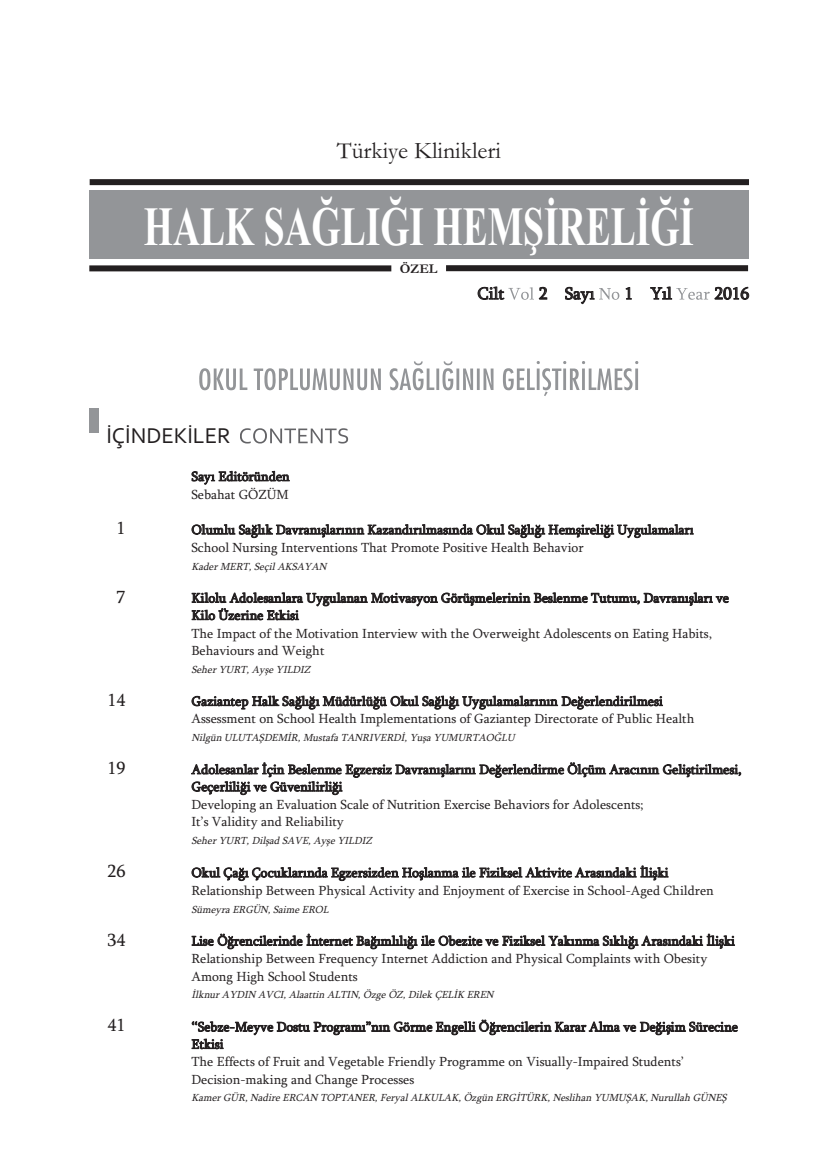
<style>
.page{position:relative;width:838px;height:1170px;background:#fff}
.page>*{position:absolute;margin:0;border:0;box-sizing:border-box;transform-origin:0 0}
.t1{font:700 55.35px "Times New Roman";color:#fff;scale:.68 1}
.t2{font:24px "Garamond";color:#231f20}
.t3{font:22.5px "Corbel";color:#231f20}
.t4{font:18px "Sylfaen";color:#231f20}
.t5{font:17.25px "Sylfaen";color:#231f20}
.t6{font:13.5px/17.5px "Sylfaen";color:#231f20}
.t7{font:700 13.5px "Garamond";color:#231f20}
.t8{font:italic 10.5px "Sylfaen";color:#231f20}
</style>
<div class="page">
<svg style="left:240px;top:428px;width:108px;height:15px"></svg>
<div style="left:89px;top:408px;width:10px;height:25px;background:#939598"></div>
<svg style="left:508px;top:287px;width:26px;height:13px"></svg>
<svg style="left:599px;top:288px;width:20px;height:12px"></svg>
<svg style="left:676px;top:288px;width:34px;height:12px"></svg>
<div style="left:89px;top:191px;width:659px;height:68px;background:#939598"></div>
<div style="left:90px;top:179px;width:659px;height:6px;background:#231f20"></div>
<div style="left:89px;top:265px;width:302px;height:6px;background:#231f20"></div>
<div style="left:446px;top:265px;width:302px;height:6px;background:#231f20"></div>
<svg style="left:199px;top:368px;width:199px;height:22px"></svg>
<h2 class="t2" style="left:337px;top:136px;width:166px">Türkiye Klinikleri</h2>
<h1 class="t1" style="left:144px;top:193px;width:810px">HALK SAĞLIĞI HEMŞİRELİĞİ</h1>
<p class="t7" style="left:399px;top:260px;width:39px">ÖZEL</p>
<h3 class="t3" style="left:106px;top:422px;width:126px">İÇİNDEKİLER</h3>
<p class="t6" style="left:191px;top:467px;width:100px;line-height:18px">Sayı Editöründen<br>Sebahat GÖZÜM</p>
<p class="t5" style="left:477px;top:283px;width:28px">Cilt</p>
<p class="t5" style="left:539px;top:283px;width:57px">2 Sayı</p>
<p class="t5" style="left:624px;top:283px;width:49px">1 Yıl</p>
<p class="t5" style="left:714px;top:283px;width:36px">2016</p>
<h3 class="t4" style="left:116px;top:517px;width:10px">1</h3>
<p class="t6" style="left:191px;top:520px;width:504px">Olumlu Sağlık Davranışlarının Kazandırılmasında Okul Sağlığı Hemşireliği Uygulamaları<br>School Nursing Interventions That Promote Positive Health Behavior</p>
<p class="t8" style="left:191px;top:559px;width:139px">Kader MERT, Seçil AKSAYAN</p>
<h3 class="t4" style="left:116px;top:586px;width:10px">7</h3>
<p class="t6" style="left:191px;top:589px;width:539px">Kilolu Adolesanlara Uygulanan Motivasyon Görüşmelerinin Beslenme Tutumu, Davranışları ve Kilo Üzerine Etkisi<br>The Impact of the Motivation Interview with the Overweight Adolescents on Eating Habits, Behaviours and Weight</p>
<p class="t8" style="left:191px;top:662px;width:123px">Seher YURT, Ayşe YILDIZ</p>
<h3 class="t4" style="left:107px;top:689px;width:19px">14</h3>
<p class="t6" style="left:191px;top:692px;width:504px">Gaziantep Halk Sağlığı Müdürlüğü Okul Sağlığı Uygulamalarının Değerlendirilmesi<br>Assessment on School Health Implementations of Gaziantep Directorate of Public Health</p>
<p class="t8" style="left:191px;top:731px;width:327px">Nilgün ULUTAŞDEMİR, Mustafa TANRIVERDİ, Yuşa YUMURTAOĞLU</p>
<h3 class="t4" style="left:107px;top:757px;width:19px">19</h3>
<p class="t6" style="left:191px;top:760px;width:551px">Adolesanlar İçin Beslenme Egzersiz Davranışlarını Değerlendirme Ölçüm Aracının Geliştirilmesi, Geçerliliği ve Güvenilirliği<br>Developing an Evaluation Scale of Nutrition Exercise Behaviors for Adolescents;<br>It’s Validity and Reliability</p>
<p class="t8" style="left:191px;top:834px;width:185px">Seher YURT, Dilşad SAVE, Ayşe YILDIZ</p>
<h3 class="t4" style="left:107px;top:860px;width:19px">26</h3>
<p class="t6" style="left:191px;top:863px;width:524px">Okul Çağı Çocuklarında Egzersizden Hoşlanma ile Fiziksel Aktivite Arasındaki İlişki<br>Relationship Between Physical Activity and Enjoyment of Exercise in School-Aged Children</p>
<p class="t8" style="left:191px;top:902px;width:142px">Sümeyra ERGÜN, Saime EROL</p>
<h3 class="t4" style="left:107px;top:928px;width:19px">34</h3>
<p class="t6" style="left:191px;top:931px;width:545px">Lise Öğrencilerinde İnternet Bağımlılığı ile Obezite ve Fiziksel Yakınma Sıklığı Arasındaki İlişki<br>Relationship Between Frequency Internet Addiction and Physical Complaints with Obesity<br>Among High School Students</p>
<p class="t8" style="left:191px;top:988px;width:306px">İlknur AYDIN AVCI, Alaattin ALTIN, Özge ÖZ, Dilek ÇELİK EREN</p>
<h3 class="t4" style="left:107px;top:1014px;width:19px">41</h3>
<p class="t6" style="left:191px;top:1017px;width:548px">‘‘Sebze-Meyve Dostu Programı”nın Görme Engelli Öğrencilerin Karar Alma ve Değişim Sürecine Etkisi<br>The Effects of Fruit and Vegetable Friendly Programme on Visually-Impaired Students’ Decision-making and Change Processes</p>
<p class="t8" style="left:191px;top:1091px;width:539px">Kamer GÜR, Nadire ERCAN TOPTANER, Feryal ALKULAK, Özgün ERGİTÜRK, Neslihan YUMUŞAK, Nurullah GÜNEŞ</p>
</div>
